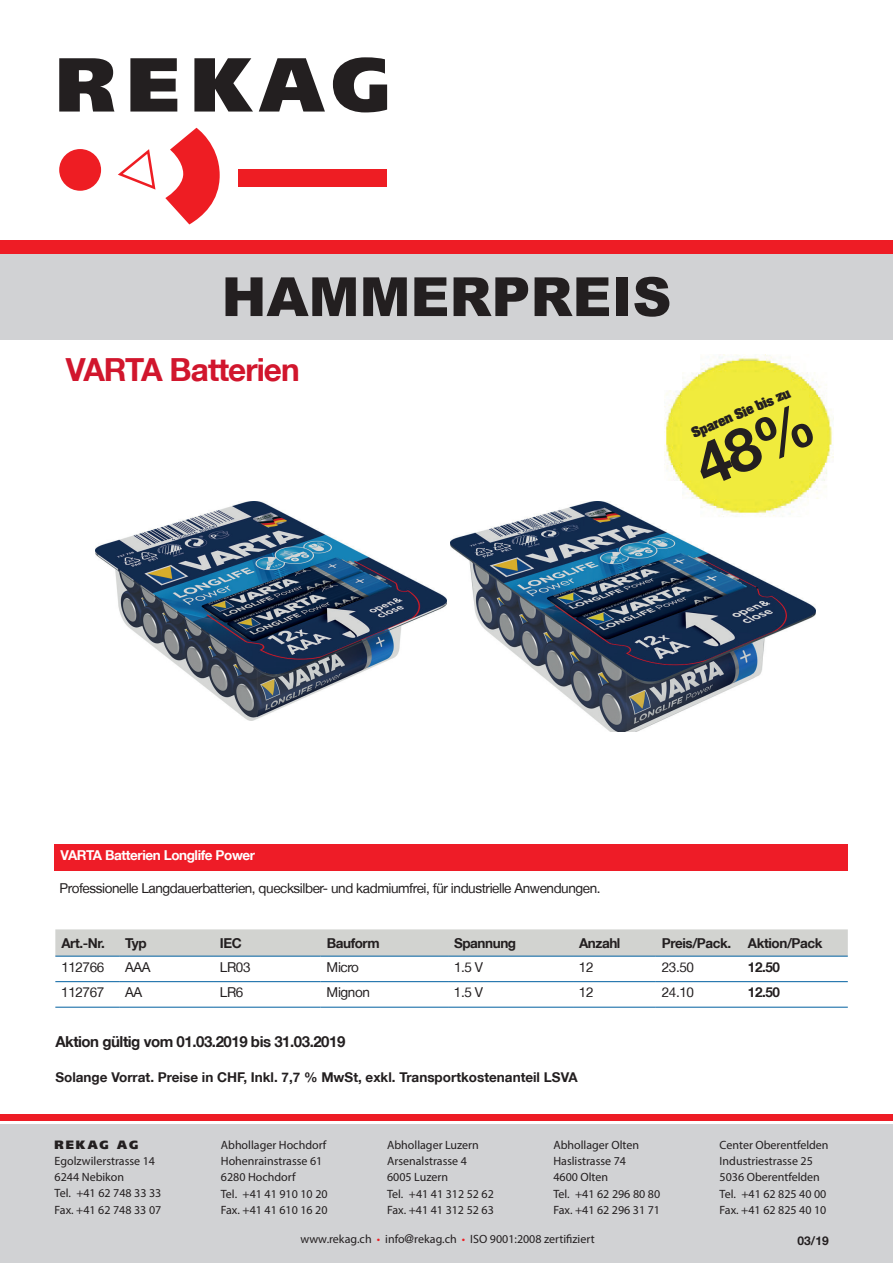
<style>
.page{position:relative;width:893px;height:1263px;background:#fff}
.page>*{position:absolute;margin:0;border:0;box-sizing:border-box;transform-origin:0 0}
.t1{font:900 54px "Arial";color:#231f20}
.t2{font:700 31.8px "Helvetica Neue LT";letter-spacing:-.03em;color:#d1162d}
.t3{font:700 15.15px "Helvetica Neue LT";letter-spacing:-.03em;color:#231f20}
.t4{font:13.65px "Helvetica Neue LT";letter-spacing:-.03em;color:#231f20}
.t5{font:700 13.65px "Helvetica Neue LT";letter-spacing:-.03em;color:#231f20}
.t6{font:700 13.65px "Helvetica Neue LT";letter-spacing:-.03em;color:#fff}
.t7{font:700 13.5px "Helvetica Neue LT";color:#231f20}
.t8{font:700 12.15px "Aachen";color:#231f20}
.t9{font:12px/16.2px "Myriad Pro";color:#231f20}
.t10{font:900 12px "Frutiger LT";letter-spacing:.16em;color:#231f20}
.t11{font:700 12px "Helvetica Neue LT";color:#231f20}
.s1{color:#ee1d23}
.s2{font-family:"Helvetica Neue LT"}
</style>
<div class="page">
<svg style="left:59px;top:58px;width:55px;height:54px"></svg>
<svg style="left:130px;top:58px;width:47px;height:54px;background:#4b4848"></svg>
<svg style="left:194px;top:58px;width:59px;height:54px"></svg>
<svg style="left:259px;top:58px;width:66px;height:54px"></svg>
<svg style="left:333px;top:57px;width:54px;height:55px"></svg>
<div style="left:59px;top:149px;width:42px;height:42px;background:#ee1d23;border-radius:50%"></div>
<svg style="left:118px;top:149px;width:37px;height:41px"></svg>
<div style="left:239px;top:169px;width:148px;height:17px;background:#ee1d23"></div>
<svg style="left:165px;top:128px;width:55px;height:96px"></svg>
<div style="left:0;top:240px;width:893px;height:14px;background:#ee1c25"></div>
<div style="left:0;top:1125px;width:893px;height:138px;background:#d1d2d4"></div>
<div style="left:0;top:1114px;width:893px;height:6px;background:#ee1c25"></div>
<div style="left:0;top:254px;width:893px;height:85px;background:#d1d2d4"></div>
<div style="left:55px;top:844px;width:793px;height:27px;background:#ee1c27"></div>
<svg style="left:55px;top:929px;width:793px;height:27px;background:#cfd2d0"></svg>
<hr style="left:55px;top:956px;width:64px;height:1px;background:#0160a0">
<hr style="left:214px;top:956px;width:107px;height:1px;background:#0160a0">
<hr style="left:321px;top:956px;width:127px;height:1px;background:#0160a0">
<hr style="left:448px;top:956px;width:125px;height:1px;background:#0160a0">
<hr style="left:573px;top:956px;width:83px;height:1px;background:#0160a0">
<hr style="left:119px;top:956px;width:95px;height:1px;background:#0160a0">
<hr style="left:656px;top:956px;width:86px;height:1px;background:#0160a0">
<hr style="left:742px;top:956px;width:106px;height:1px;background:#0160a0">
<hr style="left:55px;top:981px;width:64px;height:1px;background:#0160a0">
<hr style="left:119px;top:981px;width:95px;height:1px;background:#0160a0">
<hr style="left:214px;top:981px;width:107px;height:1px;background:#0160a0">
<hr style="left:321px;top:981px;width:127px;height:1px;background:#0160a0">
<hr style="left:448px;top:981px;width:125px;height:1px;background:#0160a0">
<hr style="left:573px;top:981px;width:83px;height:1px;background:#0160a0">
<hr style="left:656px;top:981px;width:86px;height:1px;background:#0160a0">
<hr style="left:742px;top:981px;width:106px;height:1px;background:#0160a0">
<hr style="left:55px;top:1007px;width:64px;height:1px;background:#0160a0">
<hr style="left:119px;top:1007px;width:95px;height:1px;background:#0160a0">
<hr style="left:214px;top:1007px;width:107px;height:1px;background:#0160a0">
<hr style="left:321px;top:1007px;width:127px;height:1px;background:#0160a0">
<hr style="left:448px;top:1007px;width:125px;height:1px;background:#0160a0">
<hr style="left:573px;top:1007px;width:83px;height:1px;background:#0160a0">
<hr style="left:656px;top:1007px;width:86px;height:1px;background:#0160a0">
<hr style="left:742px;top:1007px;width:106px;height:1px;background:#0160a0">
<img style="left:96px;top:502px;width:350px;height:219px">
<img style="left:450px;top:502px;width:365px;height:229px">
<img style="left:664px;top:354px;width:169px;height:169px">
<div style="left:691px;top:402px;width:125px;height:86px;background:#f0eb3d"></div>
<h1 class="t1" style="left:221px;top:258px;width:451px">HAMMERPREIS</h1>
<h2 class="t2" style="left:66px;top:350px;width:235px">VARTA Batterien</h2>
<p class="t8" style="left:689px;top:425px;width:107px;rotate:-23deg">Sparen Sie bis zu</p>
<p class="t6" style="left:61px;top:846px;width:196px">VARTA Batterien Longlife Power</p>
<p class="t4" style="left:60px;top:880px;width:542px">Professionelle Langdauerbatterien, quecksilber- und kadmiumfrei, für industrielle Anwendungen.</p>
<p class="t5" style="left:61px;top:934px;width:45px">Art.-Nr.</p>
<p class="t5" style="left:125px;top:934px;width:23px">Typ</p>
<p class="t5" style="left:220px;top:934px;width:23px">IEC</p>
<p class="t5" style="left:327px;top:934px;width:55px">Bauform</p>
<p class="t5" style="left:454px;top:934px;width:64px">Spannung</p>
<p class="t5" style="left:579px;top:934px;width:43px">Anzahl</p>
<p class="t5" style="left:662px;top:934px;width:162px">Preis/Pack. Aktion/Pack</p>
<p class="t4" style="left:61px;top:959px;width:45px">112766</p>
<p class="t4" style="left:125px;top:959px;width:27px">AAA</p>
<p class="t4" style="left:220px;top:959px;width:32px">LR03</p>
<p class="t4" style="left:327px;top:959px;width:34px">Micro</p>
<p class="t4" style="left:454px;top:959px;width:31px">1.5 V</p>
<p class="t4" style="left:579px;top:959px;width:16px">12</p>
<p class="t4" style="left:662px;top:959px;width:34px">23.50</p>
<p class="t5" style="left:748px;top:958px;width:34px">12.50</p>
<p class="t4" style="left:61px;top:984px;width:45px">112767</p>
<p class="t4" style="left:125px;top:984px;width:19px">AA</p>
<p class="t4" style="left:220px;top:984px;width:25px">LR6</p>
<p class="t4" style="left:327px;top:984px;width:45px">Mignon</p>
<p class="t4" style="left:454px;top:984px;width:31px">1.5 V</p>
<p class="t4" style="left:579px;top:984px;width:16px">12</p>
<p class="t4" style="left:662px;top:984px;width:34px">24.10</p>
<p class="t5" style="left:748px;top:984px;width:34px">12.50</p>
<p class="t3" style="left:55px;top:1033px;width:292px">Aktion gültig vom 01.03.2019 bis 31.03.2019</p>
<p class="t7" style="left:55px;top:1069px;width:524px">Solange Vorrat. Preise in CHF, Inkl. 7,7 % MwSt, exkl. Transportkostenanteil LSVA</p>
<p class="t10" style="left:55px;top:1137px;width:85px">REKAG AG</p>
<p class="t9" style="left:55px;top:1153px;width:108px">Egolzwilerstrasse 14<br>6244 Nebikon<br>Tel. +41 62 748 33 33<br>Fax. +41 62 748 33 07</p>
<p class="t9" style="left:221px;top:1137px;width:108px">Abhollager Hochdorf<br>Hohenrainstrasse 61<br>6280 Hochdorf<br>Tel. +41 41 910 10 20<br>Fax. +41 41 610 16 20</p>
<p class="t9" style="left:387px;top:1137px;width:108px">Abhollager Luzern<br>Arsenalstrasse 4<br>6005 Luzern<br>Tel. +41 41 312 52 62<br>Fax. +41 41 312 52 63</p>
<p class="t9" style="left:553px;top:1137px;width:108px">Abhollager Olten<br>Haslistrasse 74<br>4600 Olten<br>Tel. +41 62 296 80 80<br>Fax. +41 62 296 31 71</p>
<p class="t9" style="left:720px;top:1137px;width:110px">Center Oberentfelden<br>Industriestrasse 25<br>5036 Oberentfelden<br>Tel. +41 62 825 40 00<br>Fax. +41 62 825 40 10</p>
<p class="t9" style="left:300px;top:1231px;width:296px">www.rekag.ch <span class="s1">•</span> info<span class="s2">@</span>rekag.ch <span class="s1">•</span> ISO 9001:2008 zertifiziert</p>
<p class="t11" style="left:798px;top:1233px;width:33px">03/19</p>
</div>
